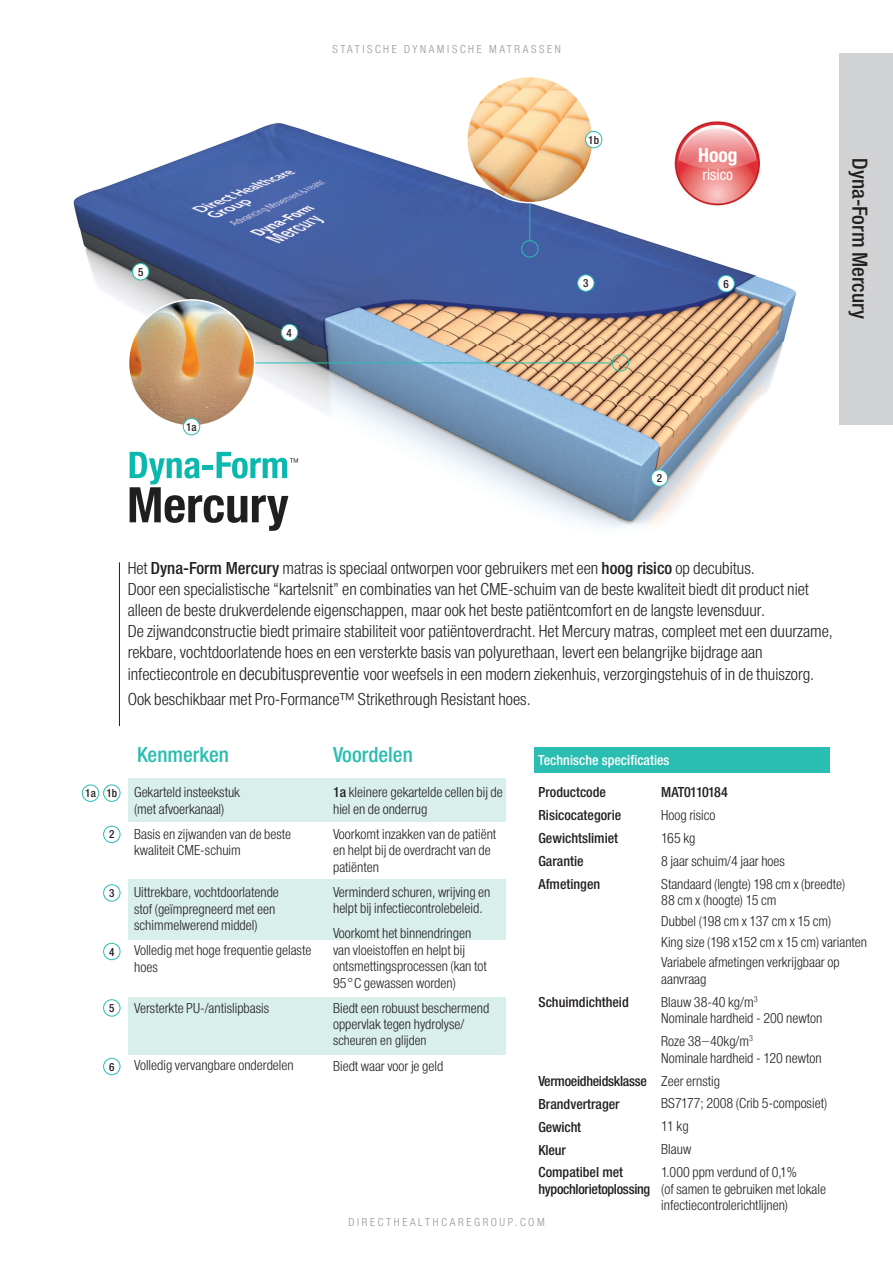
<style>
.page{position:relative;width:893px;height:1263px;background:#fff}
.page>*{position:absolute;margin:0;border:0;box-sizing:border-box;transform-origin:0 0}
.t1{font:22.5px "Helvetica Neue H67";color:#2abdb1}
.t2{font:22.5px "Helvetica Neue H67";color:#231f20}
.t3{font:21px "Helvetica Neue H77";color:#fff}
.t4{font:18px/21.1px "Helvetica Neue H47";color:#231f20}
.t5{font:16.5px "Helvetica Neue H57";color:#fff}
.t6{font:15px/16.5px "Helvetica Neue H47";color:#231f20}
.t7{font:15px/22.8px "Helvetica Neue H67";color:#231f20}
.t8{font:15px "Helvetica Neue H67";color:#fff}
.t9{font:15px "Helvetica Neue H67";letter-spacing:-.02em;color:#231f20}
.t10{font:15px "Helvetica Neue H67";letter-spacing:-.05em;color:#231f20}
.t11{font:300 condensed 13.5px "Helvetica Neue LT Std";color:#231f20}
.t12{font:12px "Helvetica Neue H47";letter-spacing:.22em;color:#939598}
.t13{font:12px "Helvetica Neue H67";color:#231f20}
.s1{font-family:"Helvetica Neue H67"}
.s2{font-family:"Helvetica Neue LT Std";font-weight:300;font-stretch:condensed}
</style>
<div class="page">
<img style="left:73px;top:53px;width:802px;height:547px">
<div style="left:840px;top:53px;width:53px;height:371px;background:#d1d2d4"></div>
<div style="left:128px;top:778px;width:377px;height:43px;background:#d9efec"></div>
<div style="left:128px;top:880px;width:377px;height:60px;background:#d9efec"></div>
<div style="left:128px;top:997px;width:377px;height:57px;background:#d9efec"></div>
<div style="left:103px;top:826px;width:17px;height:17px;border:1px solid #2abdb1;border-radius:50%"></div>
<div style="left:103px;top:884px;width:17px;height:17px;border:1px solid #2abdb1;border-radius:50%"></div>
<div style="left:103px;top:943px;width:17px;height:17px;border:1px solid #2abdb1;border-radius:50%"></div>
<div style="left:103px;top:999px;width:17px;height:17px;border:1px solid #2abdb1;border-radius:50%"></div>
<div style="left:103px;top:1058px;width:17px;height:17px;border:1px solid #2abdb1;border-radius:50%"></div>
<hr style="left:119px;top:562px;width:1px;height:164px;background:#231f20">
<div style="left:534px;top:747px;width:295px;height:26px;background:#2abdb1"></div>
<div style="left:82px;top:785px;width:17px;height:17px;border:1px solid #2abdb1;border-radius:50%"></div>
<div style="left:103px;top:785px;width:17px;height:17px;border:1px solid #2abdb1;border-radius:50%"></div>
<svg style="left:130px;top:452px;width:168px;height:79px"></svg>
<img style="left:129px;top:300px;width:126px;height:126px;border-radius:63px">
<div style="left:183px;top:418px;width:17px;height:17px;background:#fff;border-radius:50%"></div>
<div style="left:183px;top:418px;width:17px;height:17px;border:1px solid #2abdb1;border-radius:50%"></div>
<div style="left:612px;top:354px;width:17px;height:17px;border:1px solid #2abdb1;border-radius:50%"></div>
<hr style="left:255px;top:362px;width:357px;height:1px;background:#2abdb1">
<img style="left:467px;top:77px;width:126px;height:126px;border-radius:63px">
<div style="left:585px;top:131px;width:17px;height:17px;background:#fff;border-radius:50%"></div>
<div style="left:585px;top:131px;width:17px;height:17px;border:1px solid #2abdb1;border-radius:50%"></div>
<div style="left:521px;top:240px;width:17px;height:17px;border:1px solid #2abdb1;border-radius:50%"></div>
<hr style="left:529px;top:203px;width:1px;height:38px;background:#2abdb1">
<div style="left:132px;top:263px;width:17px;height:17px;background:#fff;border-radius:50%"></div>
<div style="left:132px;top:263px;width:17px;height:17px;border:1px solid #2abdb1;border-radius:50%"></div>
<div style="left:281px;top:324px;width:17px;height:17px;background:#fff;border-radius:50%"></div>
<div style="left:281px;top:324px;width:17px;height:17px;border:1px solid #2abdb1;border-radius:50%"></div>
<div style="left:718px;top:275px;width:16px;height:17px;background:#fff;border-radius:50%"></div>
<div style="left:717px;top:275px;width:18px;height:17px;border:1px solid #2abdb1;border-radius:50%"></div>
<div style="left:578px;top:275px;width:16px;height:16px;background:#fff;border-radius:50%"></div>
<div style="left:577px;top:274px;width:17px;height:18px;border:1px solid #2abdb1;border-radius:50%"></div>
<div style="left:651px;top:470px;width:17px;height:16px;background:#fff;border-radius:50%"></div>
<div style="left:651px;top:469px;width:17px;height:17px;border:1px solid #2abdb1;border-radius:50%"></div>
<img style="left:671px;top:118px;width:92px;height:92px">
<p class="t13" style="left:138px;top:264px;width:7px">5</p>
<p class="t13" style="left:287px;top:325px;width:7px">4</p>
<p class="t12" style="left:333px;top:41px;width:230px">STATISCHE DYNAMISCHE MATRASSEN</p>
<p class="t13" style="left:588px;top:132px;width:12px">1b</p>
<h2 class="t3" style="left:698px;top:141px;width:41px">Hoog</h2>
<p class="t5" style="left:703px;top:163px;width:32px">risico</p>
<p class="t13" style="left:583px;top:275px;width:7px">3</p>
<p class="t13" style="left:723px;top:276px;width:7px">6</p>
<h1 class="t2" style="left:875px;top:158px;width:162px;rotate:90deg">Dyna-Form Mercury</h1>
<p class="t13" style="left:186px;top:419px;width:12px">1a</p>
<p class="t13" style="left:657px;top:470px;width:7px">2</p>
<p class="t13" style="left:85px;top:785px;width:33px">1a 1b</p>
<p class="t13" style="left:109px;top:826px;width:7px">2</p>
<p class="t13" style="left:109px;top:885px;width:7px">3</p>
<p class="t13" style="left:109px;top:943px;width:7px">4</p>
<p class="t13" style="left:109px;top:1000px;width:7px">5</p>
<p class="t13" style="left:109px;top:1058px;width:7px">6</p>
<p class="t4" style="left:128px;top:559px;width:707px">Het <span class="s1">Dyna-Form Mercury</span> matras is speciaal ontworpen voor gebruikers met een <span class="s1">hoog risico</span> op decubitus.<br>Door een specialistische “kartelsnit” en combinaties van het CME-schuim van de beste kwaliteit biedt dit product niet alleen de beste drukverdelende eigenschappen, maar ook het beste patiëntcomfort en de langste levensduur.<br>De zijwandconstructie biedt primaire stabiliteit voor patiëntoverdracht. Het Mercury matras, compleet met een duurzame, rekbare, vochtdoorlatende hoes en een versterkte basis van polyurethaan, levert een belangrijke bijdrage aan infectiecontrole en <span class="s2">decubituspreventie</span> voor weefsels in een modern ziekenhuis, verzorgingstehuis of in de thuiszorg.</p>
<p class="t4" style="left:128px;top:690px;width:405px">Ook beschikbaar met Pro-Formance™ Strikethrough Resistant hoes.</p>
<h1 class="t1" style="left:137px;top:740px;width:93px">Kenmerken</h1>
<h1 class="t1" style="left:333px;top:740px;width:81px">Voordelen</h1>
<p class="t6" style="left:333px;top:785px;width:171px"><span class="s1">1a</span> kleinere gekartelde cellen bij de hiel en de onderrug</p>
<p class="t6" style="left:333px;top:827px;width:165px">Voorkomt inzakken van de patiënt en helpt bij de overdracht van de patiënten</p>
<p class="t6" style="left:333px;top:885px;width:159px">Verminderd schuren, wrijving en helpt bij infectiecontrolebeleid.</p>
<p class="t6" style="left:333px;top:926px;width:155px">Voorkomt het binnendringen van vloeistoffen en helpt bij ontsmettingsprocessen (kan tot<br>95°C gewassen worden)</p>
<p class="t6" style="left:333px;top:1001px;width:158px">Biedt een robuust beschermend oppervlak tegen hydrolyse/</p>
<p class="t11" style="left:333px;top:1033px;width:95px">scheuren en glijden</p>
<p class="t6" style="left:333px;top:1059px;width:112px">Biedt waar voor je geld</p>
<p class="t8" style="left:538px;top:750px;width:133px">Technische specificaties</p>
<p class="t6" style="left:134px;top:785px;width:108px">Gekarteld insteekstuk (met afvoerkanaal)</p>
<p class="t6" style="left:134px;top:827px;width:159px">Basis en zijwanden van de beste kwaliteit CME-schuim</p>
<p class="t6" style="left:134px;top:885px;width:146px">Uittrekbare, vochtdoorlatende stof (geïmpregneerd met een schimmelwerend middel)</p>
<p class="t6" style="left:134px;top:943px;width:179px">Volledig met hoge frequentie gelaste hoes</p>
<p class="t6" style="left:134px;top:1001px;width:137px">Versterkte PU-/antislipbasis</p>
<p class="t7" style="left:538px;top:782px;width:84px">Productcode<br>Risicocategorie<br>Gewichtslimiet<br>Garantie<br>Afmetingen</p>
<p class="t10" style="left:661px;top:782px;width:68px">MAT0110184</p>
<p class="t6" style="left:661px;top:805px;width:185px;line-height:22.8px">Hoog risico<br>165 kg<br>8 jaar schuim/4 jaar hoes<br>Standaard (lengte) 198 cm x (breedte)</p>
<p class="t6" style="left:661px;top:891px;width:207px;line-height:20.7px">88 cm x (hoogte) 15 cm<br>Dubbel (198 cm x 137 cm x 15 cm)<br>King size (198 x152 cm x 15 cm) varianten<br>Variabele afmetingen verkrijgbaar op</p>
<p class="t6" style="left:661px;top:969px;width:98px;line-height:22.8px">aanvraag<br>Blauw 38-40 kg/m<sup>3</sup></p>
<p class="t6" style="left:661px;top:1008px;width:163px;line-height:22.8px">Nominale hardheid - 200 newton<br>Roze 38–40kg/m<sup>3</sup></p>
<p class="t6" style="left:661px;top:1047px;width:167px;line-height:22.8px">Nominale hardheid - 120 newton<br>Zeer ernstig<br>BS7177; 2008 (Crib 5-composiet)<br>11 kg<br>Blauw<br>1.000 ppm verdund of 0,1%</p>
<p class="t6" style="left:661px;top:1181px;width:166px">(of samen te gebruiken met lokale infectiecontrolerichtlijnen)</p>
<p class="t7" style="left:538px;top:992px;width:92px">Schuimdichtheid</p>
<p class="t6" style="left:134px;top:1058px;width:161px">Volledig vervangbare onderdelen</p>
<p class="t7" style="left:538px;top:1071px;width:110px">Vermoeidheidsklasse<br>Brandvertrager<br>Gewicht<br>Kleur<br>Compatibel met</p>
<p class="t9" style="left:538px;top:1179px;width:113px">hypochlorietoplossing</p>
<p class="t12" style="left:349px;top:1214px;width:198px">DIRECTHEALTHCAREGROUP.COM</p>
</div>
